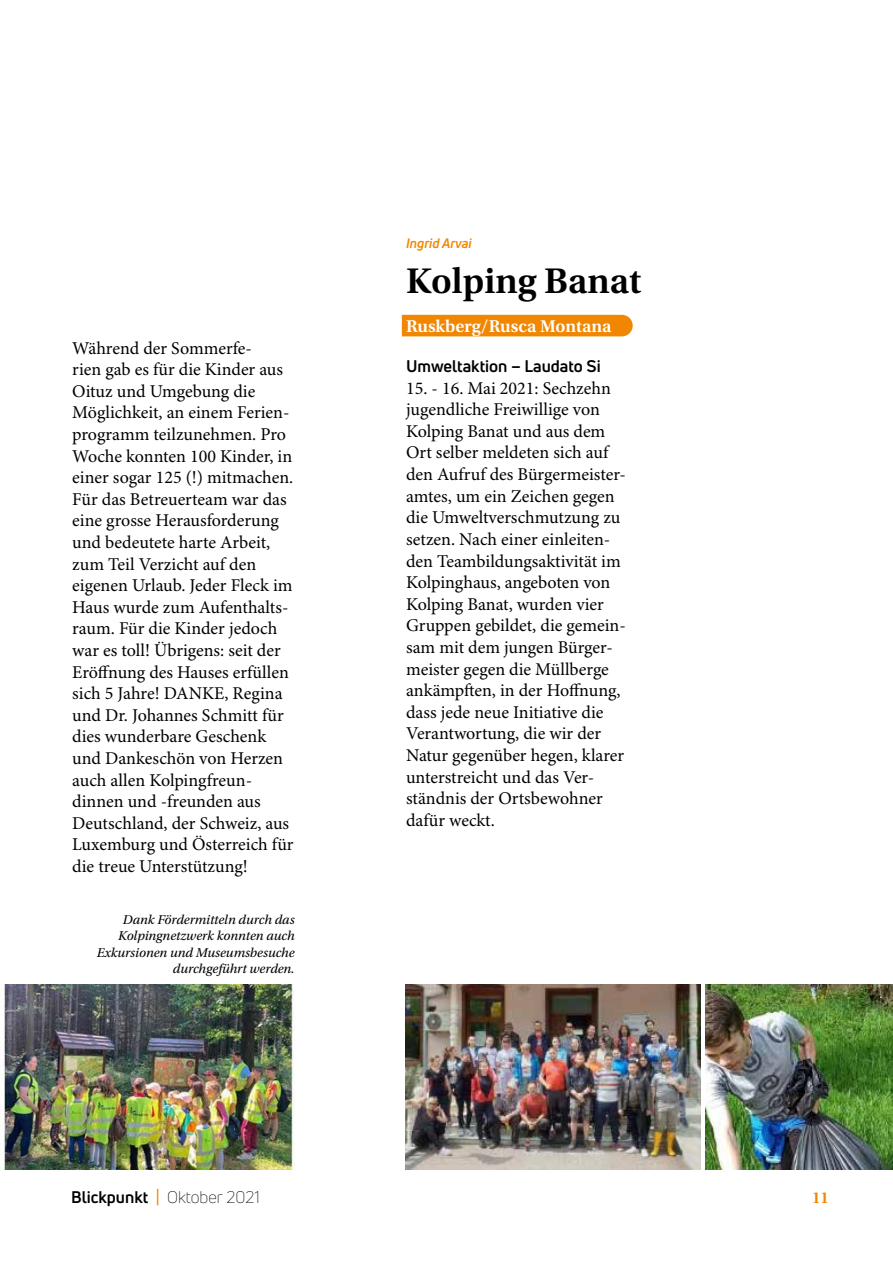
<style>
.page{position:relative;width:893px;height:1263px;background:#fff}
.page>*{position:absolute;margin:0;border:0;box-sizing:border-box;transform-origin:0 0}
.t1{font:600 37.5px "Utopia Std";color:#000}
.t2{font:18px/21.6px "Minion Pro";color:#000}
.t3{font:600 18px "Utopia Std";color:#fff}
.t4{font:300 16.5px "Uni Neue";color:#000}
.t5{font:700 16.5px "Uni Neue";color:#000}
.t6{font:600 16.5px "Utopia Std";color:#f18700}
.t7{font:italic 13.5px/16.2px "Utopia Std";color:#000;text-align:right}
.t8{font:italic 700 13.5px "Uni Neue";color:#f18700}
.s1{font-weight:700}
.s2{font-weight:400;color:#f18700}
</style>
<div class="page">
<div style="left:402px;top:315px;width:231px;height:21px;background:#f18700"></div>
<img style="left:3px;top:984px;width:292px;height:185px">
<img style="left:406px;top:984px;width:294px;height:185px">
<img style="left:706px;top:984px;width:187px;height:185px">
<p class="t2" style="left:72px;top:338px;width:223px">Während der Sommerfe-<br>rien gab es für die Kinder aus<br>Oituz und Umgebung die<br>Möglichkeit, an einem Ferien&shy;programm teilzunehmen. Pro<br>Woche konnten 100 Kinder, in einer sogar 125 (!) mitmachen.<br>Für das Betreuerteam war das eine grosse Herausforderung und bedeutete harte Arbeit, zum Teil Verzicht auf den eigenen Urlaub. Jeder Fleck im<br>Haus wurde zum Aufenthalts&shy;raum. Für die Kinder jedoch war es toll! Übrigens: seit der<br>Eröffnung des Hauses erfüllen sich 5 Jahre! DANKE, Regina und Dr. Johannes Schmitt für dies wunderbare Geschenk und Dankeschön von Herzen auch allen Kolpingfreun&shy;dinnen und -freunden aus<br>Deutschland, der Schweiz, aus<br>Luxemburg und Österreich für die treue Unterstützung!</p>
<p class="t7" style="left:97px;top:912px;width:199px">Dank Fördermitteln durch das<br>Kolpingnetzwerk konnten auch<br>Exkursionen und Museumsbesuche durchgeführt werden.</p>
<p class="t8" style="left:406px;top:235px;width:67px">Ingrid Arvai</p>
<h1 class="t1" style="left:406px;top:260px;width:237px">Kolping Banat</h1>
<p class="t3" style="left:406px;top:316px;width:207px">Ruskberg/Rusca Montana</p>
<p class="t5" style="left:406px;top:356px;width:196px">Umweltaktion – Laudato Si</p>
<p class="t2" style="left:406px;top:378px;width:221px">15. - 16. Mai 2021: Sechzehn jugendliche Freiwillige von<br>Kolping Banat und aus dem<br>Ort selber meldeten sich auf den Aufruf des Bürgermeister&shy;amtes, um ein Zeichen gegen die Umweltverschmutzung zu setzen. Nach einer einleiten&shy;den Teambildungsaktivität im<br>Kolpinghaus, angeboten von<br>Kolping Banat, wurden vier<br>Gruppen gebildet, die gemein&shy;sam mit dem jungen Bürger&shy;meister gegen die Müllberge ankämpften, in der Hoffnung, dass jede neue Initiative die<br>Verantwortung, die wir der<br>Natur gegenüber hegen, klarer unterstreicht und das Ver&shy;ständnis der Ortsbewohner dafür weckt.</p>
<p class="t4" style="left:71px;top:1187px;width:190px"><span class="s1">Blickpunkt</span> <span class="s2">|</span> Oktober 2021</p>
<p class="t6" style="left:812px;top:1188px;width:19px">11</p>
</div>
